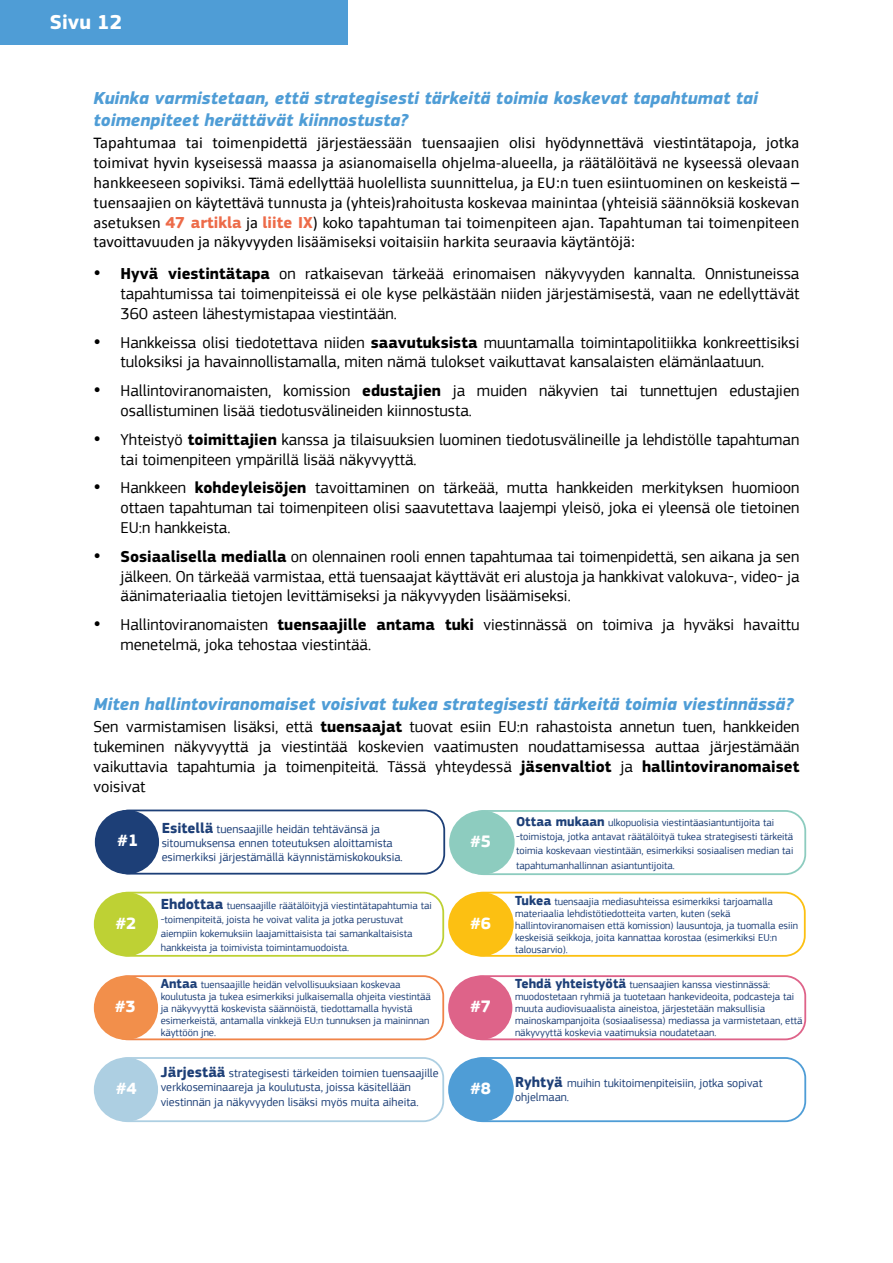
<style>
.page{position:relative;width:893px;height:1263px;background:#fff}
.page>*{position:absolute;margin:0;border:0;box-sizing:border-box;transform-origin:0 0}
.t1{font:700 21px "EC Square Sans Pro";color:#fff}
.t2{font:italic 700 18px/21.6px "EC Square Sans Pro";color:#4f9dd6}
.t3{font:700 17.1px "EC Square Sans Pro";color:#fff}
.t4{font:16.5px/19.8px "EC Square Sans Pro";color:#000;text-align:justify}
.t5{font:16.5px/19.8px "Calibri";color:#000;text-align:justify}
.t6{font:12px/14.2px "EC Square Sans Pro";color:#1d3f77}
.t7{font:10.5px/12px "EC Square Sans Pro";color:#1d3f77}
.s1{font-family:"EC Square Sans Pro";font-weight:700;color:#ed6b49}
.s2{font-weight:700}
.s3{font-weight:700;font-size:15px}
.s4{font-weight:700;font-size:13.5px}
</style>
<div class="page">
<div style="left:0;top:0;width:347px;height:45px;background:#4f9dd6"></div>
<div style="left:108px;top:809px;width:337px;height:65px;border:2px solid #1d3f77;border-radius:20px"></div>
<div style="left:95px;top:810px;width:64px;height:64px;background:#1d3f77;border-radius:50%"></div>
<div style="left:107px;top:892px;width:337px;height:65px;border:2px solid #bed134;border-radius:20px"></div>
<div style="left:94px;top:892px;width:64px;height:64px;background:#bed134;border-radius:50%"></div>
<div style="left:107px;top:975px;width:337px;height:65px;border:2px solid #f08449;border-radius:20px"></div>
<div style="left:94px;top:976px;width:64px;height:64px;background:#f28f4b;border-radius:50%"></div>
<div style="left:107px;top:1057px;width:337px;height:65px;border:2px solid #adcfe2;border-radius:20px"></div>
<div style="left:94px;top:1057px;width:64px;height:65px;background:#adcfe2;border-radius:50%"></div>
<div style="left:463px;top:810px;width:343px;height:65px;border:2px solid #8dccbf;border-radius:20px"></div>
<div style="left:449px;top:810px;width:66px;height:65px;background:#8dccbf;border-radius:50%"></div>
<div style="left:462px;top:892px;width:344px;height:65px;border:2px solid #fcc012;border-radius:20px"></div>
<div style="left:448px;top:892px;width:66px;height:64px;background:#fcc012;border-radius:50%"></div>
<div style="left:462px;top:975px;width:344px;height:65px;border:2px solid #de6389;border-radius:20px"></div>
<div style="left:448px;top:976px;width:64px;height:64px;background:#de6389;border-radius:50%"></div>
<div style="left:462px;top:1057px;width:344px;height:65px;border:2px solid #4f9dd6;border-radius:20px"></div>
<div style="left:448px;top:1057px;width:66px;height:65px;background:#4f9dd6;border-radius:50%"></div>
<p class="t1" style="left:50px;top:9px;width:74px">Sivu 12</p>
<p class="t2" style="left:94px;top:88px;width:666px">Kuinka varmistetaan, että strategisesti tärkeitä toimia koskevat tapahtumat tai toimenpiteet herättävät kiinnostusta?</p>
<p class="t5" style="left:94px;top:133px;width:707px">Tapahtumaa tai toimenpidettä järjestäessään tuensaajien olisi hyödynnettävä viestintätapoja, jotka toimivat hyvin kyseisessä maassa ja asianomaisella ohjelma-alueella, ja räätälöitävä ne kyseessä olevaan hankkeeseen sopiviksi. Tämä edellyttää huolellista suunnittelua, ja EU:n tuen esiintuominen on keskeistä – tuensaajien on käytettävä tunnusta ja (yhteis)rahoitusta koskevaa mainintaa (yhteisiä säännöksiä koskevan asetuksen <span class="s1">47 artikla</span> ja <span class="s1">liite IX</span>) koko tapahtuman tai toimenpiteen ajan. Tapahtuman tai toimenpiteen tavoittavuuden ja näkyvyyden lisäämiseksi voitaisiin harkita seuraavia käytäntöjä:</p>
<p class="t4" style="left:121px;top:264px;width:680px;text-indent:-27px">• <span class="s2">Hyvä viestintätapa</span> on ratkaisevan tärkeää erinomaisen näkyvyyden kannalta. Onnistuneissa tapahtumissa tai toimenpiteissä ei ole kyse pelkästään niiden järjestämisestä, vaan ne edellyttävät 360 asteen lähestymistapaa viestintään.</p>
<p class="t4" style="left:94px;top:332px;width:707px;text-align:center">• Hankkeissa olisi tiedotettava niiden <span class="s2">saavutuksista</span> muuntamalla toimintapolitiikka konkreettisiksi tuloksiksi ja havainnollistamalla, miten nämä tulokset vaikuttavat kansalaisten elämänlaatuun.</p>
<p class="t4" style="left:121px;top:381px;width:680px;text-indent:-27px">• Hallintoviranomaisten, komission <span class="s2">edustajien</span> ja muiden näkyvien tai tunnettujen edustajien osallistuminen lisää tiedotusvälineiden kiinnostusta.</p>
<p class="t4" style="left:121px;top:430px;width:680px;text-indent:-27px">• Yhteistyö <span class="s2">toimittajien</span> kanssa ja tilaisuuksien luominen tiedotusvälineille ja lehdistölle tapahtuman tai toimenpiteen ympärillä lisää näkyvyyttä.</p>
<p class="t4" style="left:121px;top:478px;width:680px;text-indent:-27px">• Hankkeen <span class="s2">kohdeyleisöjen</span> tavoittaminen on tärkeää, mutta hankkeiden merkityksen huomioon ottaen tapahtuman tai toimenpiteen olisi saavutettava laajempi yleisö, joka ei yleensä ole tietoinen EU:n hankkeista.</p>
<p class="t4" style="left:121px;top:547px;width:680px;text-indent:-27px">• <span class="s2">Sosiaalisella medialla</span> on olennainen rooli ennen tapahtumaa tai toimenpidettä, sen aikana ja sen jälkeen. On tärkeää varmistaa, että tuensaajat käyttävät eri alustoja ja hankkivat valokuva-, video- ja äänimateriaalia tietojen levittämiseksi ja näkyvyyden lisäämiseksi.</p>
<p class="t4" style="left:121px;top:615px;width:680px;text-indent:-27px">• Hallintoviranomaisten <span class="s2">tuensaajille antama tuki</span> viestinnässä on toimiva ja hyväksi havaittu menetelmä, joka tehostaa viestintää.</p>
<p class="t2" style="left:94px;top:693px;width:701px">Miten hallintoviranomaiset voisivat tukea strategisesti tärkeitä toimia viestinnässä?</p>
<p class="t4" style="left:94px;top:717px;width:707px">Sen varmistamisen lisäksi, että <span class="s2">tuensaajat</span> tuovat esiin EU:n rahastoista annetun tuen, hankkeiden tukeminen näkyvyyttä ja viestintää koskevien vaatimusten noudattamisessa auttaa järjestämään vaikuttavia tapahtumia ja toimenpiteitä. Tässä yhteydessä <span class="s2">jäsenvaltiot</span> ja <span class="s2">hallintoviranomaiset </span>voisivat</p>
<p class="t3" style="left:117px;top:830px;width:23px">#1</p>
<p class="t6" style="left:162px;top:821px;width:243px"><span class="s3">Esitellä</span> tuensaajille heidän tehtävänsä ja sitoumuksensa ennen toteutuksen aloittamista esimerkiksi järjestämällä käynnistämiskokouksia.</p>
<p class="t3" style="left:470px;top:831px;width:23px">#5</p>
<p class="t7" style="left:516px;top:815px;width:279px;line-height:14.2px"><span class="s4">Ottaa mukaan</span> ulkopuolisia viestintäasiantuntijoita tai -toimistoja, jotka antavat räätälöityä tukea strategisesti tärkeitä toimia koskevaan viestintään, esimerkiksi sosiaalisen median tai tapahtumanhallinnan asiantuntijoita.</p>
<p class="t3" style="left:115px;top:913px;width:23px">#2</p>
<p class="t7" style="left:161px;top:898px;width:273px;line-height:14.2px"><span class="s3">Ehdottaa</span> tuensaajille räätälöityjä viestintätapahtumia tai -toimenpiteitä, joista he voivat valita ja jotka perustuvat aiempiin kokemuksiin laajamittaisista tai samankaltaisista hankkeista ja toimivista toimintamuodoista.</p>
<p class="t3" style="left:470px;top:913px;width:23px">#6</p>
<p class="t7" style="left:515px;top:895px;width:285px"><span class="s4">Tukea</span> tuensaajia mediasuhteissa esimerkiksi tarjoamalla materiaalia lehdistötiedotteita varten, kuten (sekä hallintoviranomaisen että komission) lausuntoja, ja tuomalla esiin keskeisiä seikkoja, joita kannattaa korostaa (esimerkiksi EU:n talousarvio).</p>
<p class="t3" style="left:115px;top:996px;width:23px">#3</p>
<p class="t7" style="left:161px;top:979px;width:272px"><span class="s4">Antaa</span> tuensaajille heidän velvollisuuksiaan koskevaa koulutusta ja tukea esimerkiksi julkaisemalla ohjeita viestintää ja näkyvyyttä koskevista säännöistä, tiedottamalla hyvistä esimerkeistä, antamalla vinkkejä EU:n tunnuksen ja maininnan käyttöön jne.</p>
<p class="t3" style="left:470px;top:996px;width:23px">#7</p>
<p class="t7" style="left:515px;top:979px;width:289px"><span class="s4">Tehdä yhteistyötä</span> tuensaajien kanssa viestinnässä: muodostetaan ryhmiä ja tuotetaan hankevideoita, podcasteja tai muuta audiovisuaalista aineistoa, järjestetään maksullisia mainoskampanjoita (sosiaalisessa) mediassa ja varmistetaan, että näkyvyyttä koskevia vaatimuksia noudatetaan.</p>
<p class="t3" style="left:116px;top:1078px;width:23px">#4</p>
<p class="t6" style="left:161px;top:1066px;width:279px"><span class="s3">Järjestää</span> strategisesti tärkeiden toimien tuensaajille verkkoseminaareja ja koulutusta, joissa käsitellään viestinnän ja näkyvyyden lisäksi myös muita aiheita.</p>
<p class="t3" style="left:470px;top:1078px;width:23px">#8</p>
<p class="t6" style="left:515px;top:1076px;width:249px"><span class="s3">Ryhtyä</span> muihin tukitoimenpiteisiin, jotka sopivat ohjelmaan.</p>
</div>
